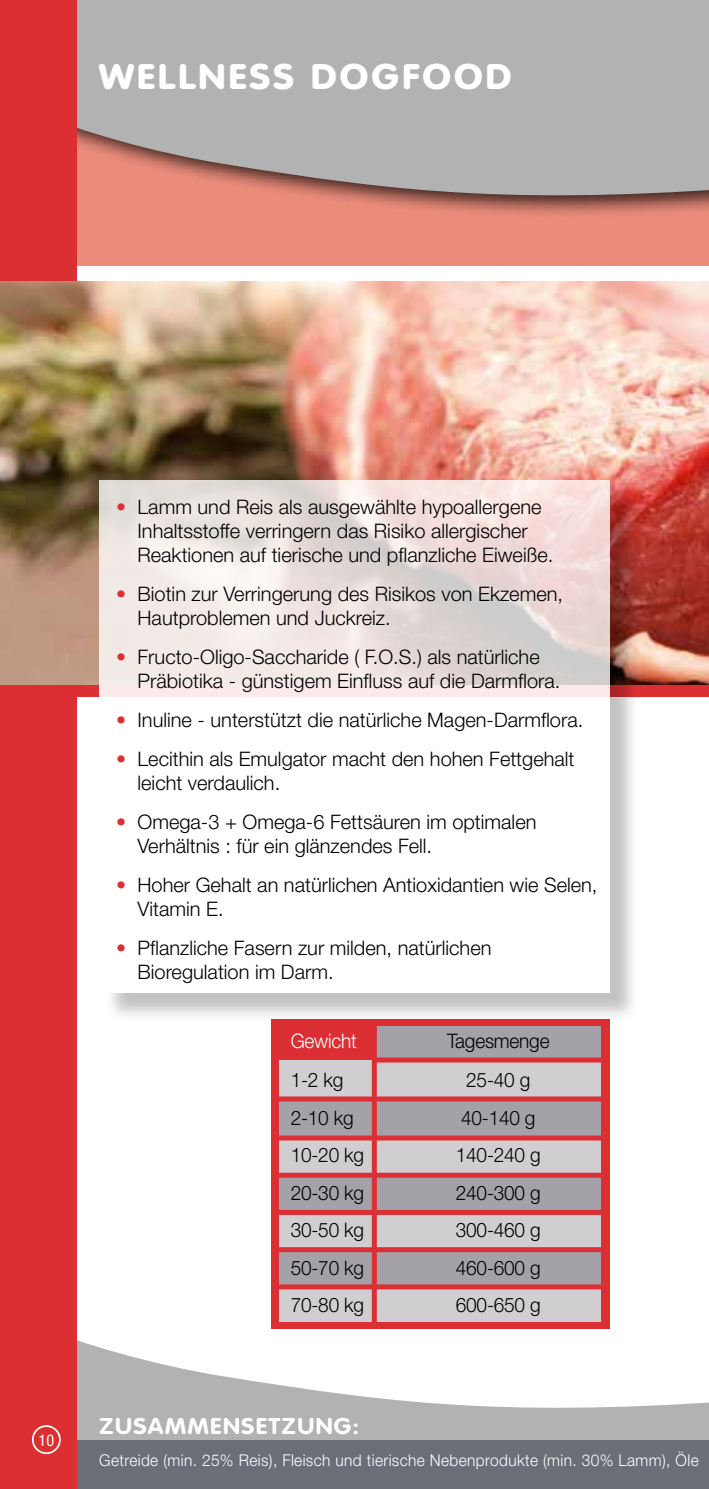
<style>
.page{position:relative;width:709px;height:1489px;background:#fff}
.page>*{position:absolute;margin:0;border:0;box-sizing:border-box;transform-origin:0 0}
.t1{font:900 35px "VAG Rounded";letter-spacing:.08em;color:#fff;scale:1.1 1}
.t2{font:700 22.5px "VAG Rounded";letter-spacing:.05em;color:#fff;scale:1.1 1}
.t3{font:300 20px/24px "Helvetica Neue";color:#000}
.t4{font:300 20px "Helvetica Neue";color:#000;scale:.95 1}
.t5{font:300 20px "Helvetica Neue";letter-spacing:-.01em;color:#fff;scale:.95 1}
.t6{font:300 16.25px "Helvetica Neue";letter-spacing:.025em;color:#fff;scale:.95 1}
.t7{font:condensed 16.25px "Helvetica Neue";color:#fff}
.s1{color:#dc2f34}
</style>
<div class="page">
<svg style="left:76px;top:1266px;width:633px;height:174px"></svg>
<div style="left:0;top:1440px;width:709px;height:48px;background:#6c6e77"></div>
<div style="left:271px;top:1019px;width:338px;height:309px;background:#dc2f34"></div>
<div style="left:374px;top:1025px;width:227px;height:186px;background:#a4a2a8"></div>
<div style="left:279px;top:1060px;width:322px;height:262px;background:#d1ced2"></div>
<div style="left:0;top:683px;width:709px;height:14px;background:#dc2f34"></div>
<div style="left:0;top:0;width:709px;height:264px;background:#b3b2b2"></div>
<div style="left:0;top:54px;width:709px;height:242px;background:#000;opacity:.75"></div>
<div style="left:77px;top:266px;width:632px;height:31px;background:#fff"></div>
<div style="left:0;top:0;width:76px;height:1488px;background:#dc2f34"></div>
<img style="left:0;top:282px;width:709px;height:402px">
<div style="left:32px;top:1424px;width:29px;height:29px;border:2px solid #fff;border-radius:50%"></div>
<div style="left:103px;top:484px;width:537px;height:539px;background:#000;opacity:.3"></div>
<svg style="left:99px;top:480px;width:510px;height:512px"></svg>
<div style="left:373px;top:1057px;width:232px;height:5px;background:#dc2f34"></div>
<div style="left:279px;top:1099px;width:322px;height:38px;background:#a4a2a8"></div>
<div style="left:279px;top:1175px;width:322px;height:39px;background:#a4a2a8"></div>
<div style="left:279px;top:1250px;width:322px;height:38px;background:#a4a2a8"></div>
<div style="left:372px;top:1023px;width:5px;height:302px;background:#dc2f34"></div>
<div style="left:276px;top:1135px;width:328px;height:5px;background:#dc2f34"></div>
<div style="left:276px;top:1209px;width:328px;height:5px;background:#dc2f34"></div>
<div style="left:276px;top:1284px;width:328px;height:5px;background:#dc2f34"></div>
<div style="left:276px;top:1096px;width:329px;height:5px;background:#dc2f34"></div>
<div style="left:276px;top:1172px;width:329px;height:5px;background:#dc2f34"></div>
<div style="left:276px;top:1247px;width:329px;height:5px;background:#dc2f34"></div>
<h1 class="t1" style="left:99px;top:56px;width:376px">WELLNESS DOGFOOD</h1>
<p class="t7" style="left:39px;top:1430px;width:17px">10</p>
<p class="t3" style="left:137px;top:494px;width:417px;text-indent:-21px"><span class="s1">•</span> Lamm und Reis als ausgewählte hypoallergene<br>Inhaltsstoffe verringern das Risiko allergischer<br>Reaktionen auf tierische und pflanzliche Eiweiße.</p>
<p class="t3" style="left:137px;top:581px;width:427px;text-indent:-21px"><span class="s1">•</span> Biotin zur Verringerung des Risikos von Ekzemen,<br>Hautproblemen und Juckreiz.</p>
<p class="t3" style="left:137px;top:644px;width:424px;text-indent:-21px"><span class="s1">•</span> Fructo-Oligo-Saccharide ( F.O.S.) als natürliche<br>Präbiotika - günstigem Einfluss auf die Darmflora.</p>
<p class="t3" style="left:116px;top:707px;width:468px"><span class="s1">•</span> Inuline - unterstützt die natürliche Magen-Darmflora.</p>
<p class="t3" style="left:137px;top:746px;width:438px;text-indent:-21px"><span class="s1">•</span> Lecithin als Emulgator macht den hohen Fettgehalt leicht verdaulich.</p>
<p class="t3" style="left:137px;top:809px;width:400px;text-indent:-21px"><span class="s1">•</span> Omega-3 + Omega-6 Fettsäuren im optimalen<br>Verhältnis : für ein glänzendes Fell.</p>
<p class="t3" style="left:137px;top:872px;width:461px;text-indent:-21px"><span class="s1">•</span> Hoher Gehalt an natürlichen Antioxidantien wie Selen,<br>Vitamin E.</p>
<p class="t3" style="left:137px;top:935px;width:355px;text-indent:-21px"><span class="s1">•</span> Pflanzliche Fasern zur milden, natürlichen<br>Bioregulation im Darm.</p>
<p class="t5" style="left:291px;top:1028px;width:71px">Gewicht</p>
<p class="t4" style="left:447px;top:1028px;width:109px">Tagesmenge</p>
<p class="t4" style="left:291px;top:1067px;width:57px">1-2 kg</p>
<p class="t4" style="left:466px;top:1067px;width:69px">25-40 g</p>
<p class="t4" style="left:291px;top:1105px;width:68px">2-10 kg</p>
<p class="t4" style="left:461px;top:1105px;width:80px">40-140 g</p>
<p class="t4" style="left:291px;top:1142px;width:79px">10-20 kg</p>
<p class="t4" style="left:456px;top:1142px;width:91px">140-240 g</p>
<p class="t4" style="left:291px;top:1180px;width:79px">20-30 kg</p>
<p class="t4" style="left:456px;top:1180px;width:91px">240-300 g</p>
<p class="t4" style="left:291px;top:1217px;width:79px">30-50 kg</p>
<p class="t4" style="left:456px;top:1217px;width:91px">300-460 g</p>
<p class="t4" style="left:291px;top:1255px;width:79px">50-70 kg</p>
<p class="t4" style="left:456px;top:1255px;width:91px">460-600 g</p>
<p class="t4" style="left:291px;top:1292px;width:79px">70-80 kg</p>
<p class="t4" style="left:456px;top:1292px;width:91px">600-650 g</p>
<p class="t2" style="left:99px;top:1412px;width:238px">ZUSAMMENSETZUNG:</p>
<p class="t6" style="left:99px;top:1450px;width:632px">Getreide (min. 25% Reis), Fleisch und tierische Nebenprodukte (min. 30% Lamm), Öle</p>
</div>
